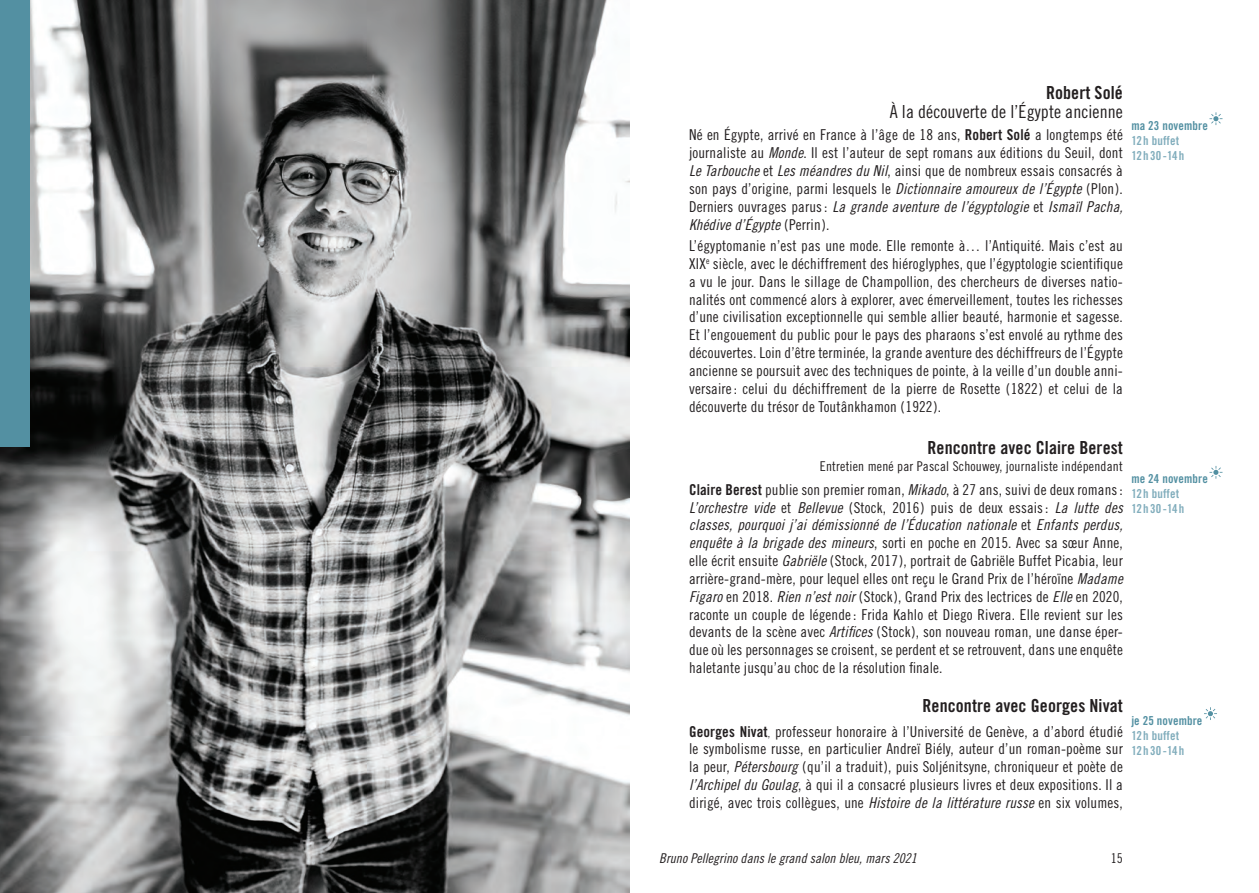
<style>
.page{position:relative;width:1259px;height:893px;background:#fff}
.page>*{position:absolute;margin:0;border:0;box-sizing:border-box;transform-origin:0 0}
.t1{font:18px "Trade Gothic Bold Cond Twenty";letter-spacing:.005em;color:#231f20}
.t2{font:18px "Trade Gothic Cond Eighteen";letter-spacing:.005em;color:#231f20}
.t3{font:15px/17.9px "Trade Gothic Cond Eighteen";letter-spacing:.01em;color:#231f20;text-align:justify}
.t4{font:15px/18px "Trade Gothic Cond Eighteen Obl";letter-spacing:.01em;color:#231f20}
.t5{font:13.5px "Trade Gothic Cond Eighteen";letter-spacing:.015em;color:#231f20}
.t6{font:13.5px "Trade Gothic Cond Eighteen Obl";letter-spacing:.005em;color:#231f20}
.t7{font:12.3px/15px "Trade Gothic Bold Cond Twenty";letter-spacing:.01em;color:#81adbc}
.t8{font:12.3px "Trade Gothic Bold Cond Twenty";letter-spacing:.01em;color:#5390a2}
.s1{font-family:"Trade Gothic Bold Cond Twenty"}
.s2{font-family:"Trade Gothic Cond Eighteen Obl"}
.s3{font-family:"Trade Gothic Cond Eighteen"}
.s4{font-size:10.95px}
</style>
<div class="page">
<img style="left:0;top:0;width:629px;height:893px">
<div style="left:0;top:0;width:30px;height:446px;background:#5390a2"></div>
<svg style="left:1209px;top:112px;width:13px;height:13px"></svg>
<svg style="left:1209px;top:466px;width:13px;height:13px"></svg>
<svg style="left:1204px;top:707px;width:13px;height:13px"></svg>
<p class="t1" style="left:1046px;top:81px;width:78px">Robert Solé</p>
<p class="t2" style="left:889px;top:101px;width:235px">À la découverte de l’Égypte ancienne</p>
<p class="t8" style="left:1131px;top:118px;width:78px">ma 23 novembre</p>
<p class="t7" style="left:1131px;top:133px;width:55px">12h buffet<br>12h30-14h</p>
<p class="t3" style="left:689px;top:125px;width:435px">Né en Égypte, arrivé en France à l’âge de 18 ans, <span class="s1">Robert Solé</span> a longtemps été journaliste au <span class="s2">Monde</span>. Il est l’auteur de sept romans aux éditions du Seuil, dont <span class="s2">Le Tarbouche</span> et <span class="s2">Les méandres du Nil</span>, ainsi que de nombreux essais consacrés à son pays d’origine, parmi lesquels le <span class="s2">Dictionnaire amoureux de l’Égypte</span> (Plon).</p>
<p class="t4" style="left:689px;top:198px;width:435px"><span class="s3">Derniers ouvrages parus:</span> La grande aventure de l’égyptologie <span class="s3">et</span> Ismaïl Pacha,<br>Khédive d’Égypte <span class="s3">(Perrin).</span></p>
<p class="t3" style="left:689px;top:237px;width:435px">L’égyptomanie n’est pas une mode. Elle remonte à… l’Antiquité. Mais c’est au XIX<sup>e</sup> siècle, avec le déchiffrement des hiéroglyphes, que l’égyptologie scientifique a vu le jour. Dans le sillage de Champollion, des chercheurs de diverses natio&shy;nalités ont commencé alors à explorer, avec émerveillement, toutes les richesses d’une civilisation exceptionnelle qui semble allier beauté, harmonie et sagesse.<br>Et l’engouement du public pour le pays des pharaons s’est envolé au rythme des découvertes. Loin d’être terminée, la grande aventure des déchiffreurs de l’Égypte ancienne se poursuit avec des techniques de pointe, à la veille d’un double anni&shy;versaire: celui du déchiffrement de la pierre de Rosette (1822) et celui de la découverte du trésor de Toutânkhamon (1922).</p>
<p class="t1" style="left:927px;top:436px;width:197px">Rencontre avec Claire Berest</p>
<p class="t5" style="left:820px;top:458px;width:304px">Entretien mené par Pascal Schouwey, journaliste indépendant</p>
<p class="t8" style="left:1131px;top:471px;width:78px">me 24 novembre</p>
<p class="t7" style="left:1131px;top:486px;width:55px">12h buffet<br>12h30-14h</p>
<p class="t3" style="left:689px;top:480px;width:435px"><span class="s1">Claire Berest</span> publie son premier roman, <span class="s2">Mikado</span>, à 27 ans, suivi de deux romans:</p>
<p class="t4" style="left:689px;top:498px;width:435px">L’orchestre vide <span class="s3">et</span> Bellevue <span class="s3">(Stock, 2016) puis de deux essais:</span> La lutte des classes, pourquoi j’ai démissionné de l’Éducation nationale <span class="s3">et</span> Enfants perdus,</p>
<p class="t3" style="left:689px;top:534px;width:435px"><span class="s2">enquête à la brigade des mineurs</span>, sorti en poche en 2015. Avec sa sœur Anne, elle écrit ensuite <span class="s2">Gabriële</span> (Stock, 2017), portrait de Gabriële Buffet Picabia, leur arrière-grand-mère, pour lequel elles ont reçu le Grand Prix de l’héroïne <span class="s2">Madame Figaro</span> en 2018. <span class="s2">Rien n’est noir</span> (Stock), Grand Prix des lectrices de <span class="s2">Elle</span> en 2020, raconte un couple de légende: Frida Kahlo et Diego Rivera. Elle revient sur les devants de la scène avec <span class="s2">Artifices</span> (Stock), son nouveau roman, une danse éper&shy;due où les personnages se croisent, se perdent et se retrouvent, dans une enquête haletante jusqu’au choc de la résolution finale.</p>
<p class="t1" style="left:922px;top:695px;width:202px">Rencontre avec Georges Nivat</p>
<p class="t8" style="left:1131px;top:713px;width:72px">je 25 novembre</p>
<p class="t7" style="left:1131px;top:727px;width:55px">12h buffet<br>12h30-14h</p>
<p class="t3" style="left:689px;top:722px;width:435px"><span class="s1">Georges Nivat</span><span class="s4">,</span> professeur honoraire à l’Université de Genève, a d’abord étudié le symbolisme russe, en particulier Andreï Biély, auteur d’un roman-poème sur la peur, <span class="s2">Pétersbourg</span> (qu’il a traduit), puis Soljénitsyne, chroniqueur et poète de <span class="s2">l’Archipel du Goulag</span>, à qui il a consacré plusieurs livres et deux expositions. Il a dirigé, avec trois collègues, une <span class="s2">Histoire de la littérature russe</span> en six volumes,</p>
<p class="t6" style="left:659px;top:850px;width:259px">Bruno Pellegrino dans le grand salon bleu, mars 2021</p>
<p class="t5" style="left:1111px;top:850px;width:13px">15</p>
</div>
